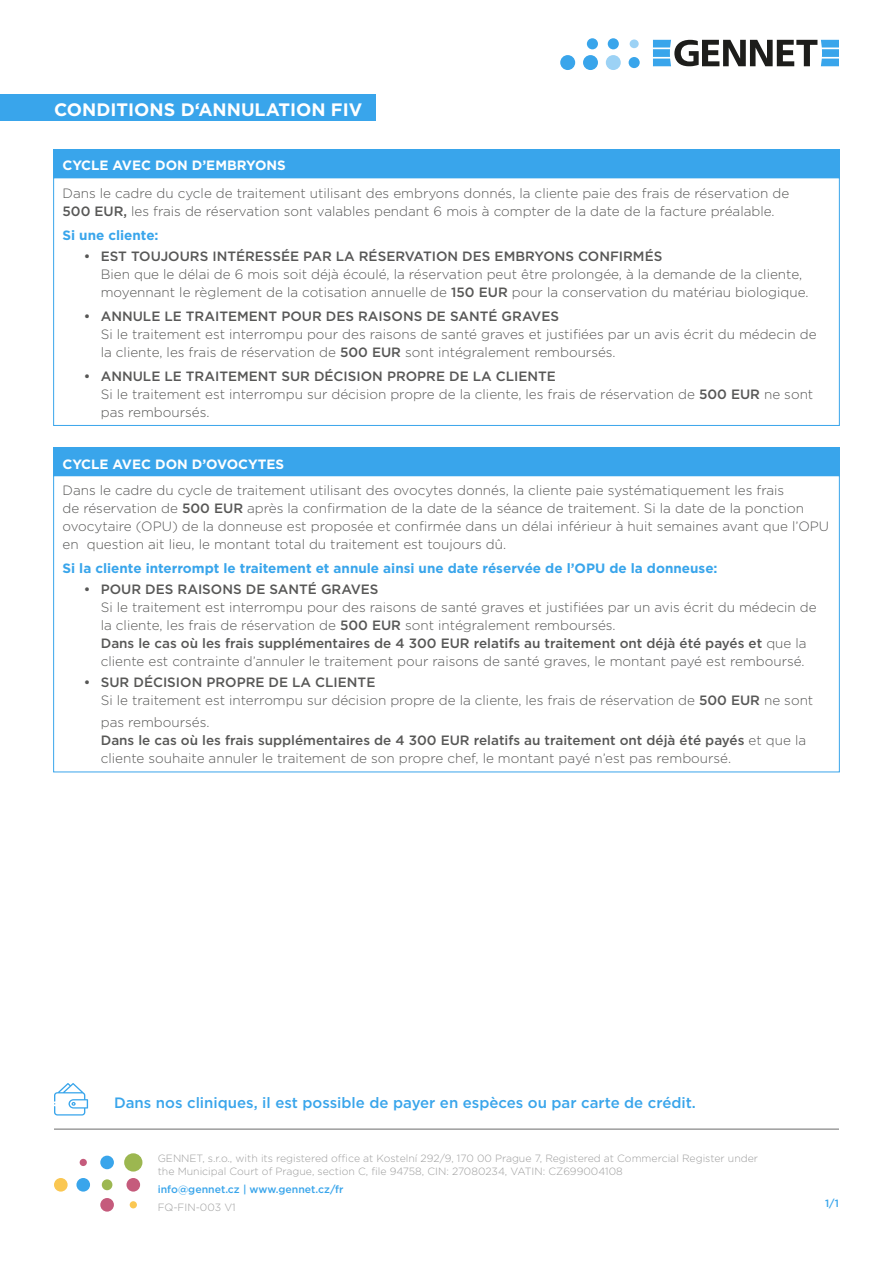
<style>
.page{position:relative;width:893px;height:1263px;background:#fff}
.page>*{position:absolute;margin:0;border:0;box-sizing:border-box;transform-origin:0 0}
.t1{font:700 18px "Gotham";color:#fff}
.t2{font:500 15px "Gotham";color:#39a5eb}
.t3{font:300 13.5px/18px "Gotham";color:#575756}
.t4{font:700 13.5px "Gotham";color:#39a5eb}
.t5{font:700 13.5px "Gotham";color:#fff}
.t6{font:300 10.5px/12.6px "Gotham";color:#9d9d9d}
.t7{font:500 10.5px "Gotham";color:#39a5eb}
.s1{font-weight:500}
</style>
<div class="page">
<div style="left:0;top:94px;width:376px;height:27px;background:#39a5eb"></div>
<div style="left:53px;top:149px;width:787px;height:29px;background:#39a5eb"></div>
<div style="left:53px;top:177px;width:787px;height:249px;border:1px solid #39a5eb"></div>
<div style="left:53px;top:447px;width:787px;height:29px;background:#39a5eb"></div>
<hr style="left:54px;top:1128px;width:785px;height:2px;background:#9d9d9d">
<svg style="left:653px;top:40px;width:186px;height:26px"></svg>
<div style="left:560px;top:55px;width:15px;height:15px;background:#39a5eb;border-radius:50%"></div>
<div style="left:583px;top:55px;width:15px;height:15px;background:#39a5eb;border-radius:50%"></div>
<div style="left:606px;top:55px;width:15px;height:15px;background:#9cd2f5;border-radius:50%"></div>
<div style="left:629px;top:57px;width:11px;height:11px;background:#39a5eb;border-radius:50%"></div>
<div style="left:587px;top:38px;width:11px;height:11px;background:#39a5eb;border-radius:50%"></div>
<div style="left:608px;top:38px;width:11px;height:11px;background:#39a5eb;border-radius:50%"></div>
<div style="left:630px;top:39px;width:9px;height:9px;background:#9cd2f5;border-radius:50%"></div>
<svg style="left:54px;top:1083px;width:34px;height:32px"></svg>
<div style="left:124px;top:1153px;width:18px;height:18px;background:#9cb750;border-radius:50%"></div>
<div style="left:126px;top:1178px;width:14px;height:13px;background:#c55b7c;border-radius:50%"></div>
<div style="left:76px;top:1178px;width:14px;height:13px;background:#39a5eb;border-radius:50%"></div>
<div style="left:54px;top:1178px;width:14px;height:13px;background:#fac752;border-radius:50%"></div>
<div style="left:100px;top:1198px;width:14px;height:13px;background:#c55b7c;border-radius:50%"></div>
<div style="left:100px;top:1155px;width:14px;height:14px;background:#39a5eb;border-radius:50%"></div>
<div style="left:130px;top:1201px;width:7px;height:7px;background:#fac752;border-radius:50%"></div>
<div style="left:80px;top:1159px;width:7px;height:7px;background:#c55b7c;border-radius:50%"></div>
<div style="left:102px;top:1179px;width:10px;height:11px;background:#9cb750;border-radius:50%"></div>
<p class="t1" style="left:54px;top:97px;width:310px">CONDITIONS D‘ANNULATION FIV</p>
<p class="t5" style="left:63px;top:156px;width:225px">CYCLE AVEC DON D’EMBRYONS</p>
<p class="t3" style="left:63px;top:183px;width:728px">Dans le cadre du cycle de traitement utilisant des embryons donnés, la cliente paie des frais de réservation de<br><span class="s1">500 EUR,</span> les frais de réservation sont valables pendant 6 mois à compter de la date de la facture préalable.</p>
<p class="t4" style="left:63px;top:226px;width:98px">Si une cliente:</p>
<p class="t3" style="left:101px;top:246px;width:709px;text-indent:-17px"><span class="s1">• EST TOUJOURS INTÉRESSÉE PAR LA RÉSERVATION DES EMBRYONS CONFIRMÉS<br></span>Bien que le délai de 6 mois soit déjà écoulé, la réservation peut être prolongée, à la demande de la cliente, moyennant le règlement de la cotisation annuelle de <span class="s1">150 EUR</span> pour la conservation du matériau biologique.</p>
<p class="t3" style="left:101px;top:306px;width:717px;text-indent:-17px"><span class="s1">• ANNULE LE TRAITEMENT POUR DES RAISONS DE SANTÉ GRAVES<br></span>Si le traitement est interrompu pour des raisons de santé graves et justifiées par un avis écrit du médecin de la cliente, les frais de réservation de <span class="s1">500 EUR</span> sont intégralement remboursés.</p>
<p class="t3" style="left:101px;top:366px;width:714px;text-indent:-17px"><span class="s1">• ANNULE LE TRAITEMENT SUR DÉCISION PROPRE DE LA CLIENTE<br></span>Si le traitement est interrompu sur décision propre de la cliente, les frais de réservation de <span class="s1">500 EUR</span> ne sont pas remboursés.</p>
<p class="t5" style="left:63px;top:455px;width:223px">CYCLE AVEC DON D’OVOCYTES</p>
<p class="t3" style="left:63px;top:481px;width:768px">Dans le cadre du cycle de traitement utilisant des ovocytes donnés, la cliente paie systématiquement les frais<br>de réservation de <span class="s1">500 EUR</span> après la confirmation de la date de la séance de traitement. Si la date de la ponction ovocytaire (OPU) de la donneuse est proposée et confirmée dans un délai inférieur à huit semaines avant que l’OPU en question ait lieu, le montant total du traitement est toujours dû.</p>
<p class="t4" style="left:63px;top:560px;width:657px">Si la cliente interrompt le traitement et annule ainsi une date réservée de l’OPU de la donneuse:</p>
<p class="t3" style="left:101px;top:580px;width:717px;text-indent:-17px"><span class="s1">• POUR DES RAISONS DE SANTÉ GRAVES<br></span>Si le traitement est interrompu pour des raisons de santé graves et justifiées par un avis écrit du médecin de la cliente, les frais de réservation de <span class="s1">500 EUR</span> sont intégralement remboursés.<br><span class="s1">Dans le cas où les frais supplémentaires de 4 300 EUR relatifs au traitement ont déjà été payés et</span> que la cliente est contrainte d’annuler le traitement pour raisons de santé graves, le montant payé est remboursé.</p>
<p class="t3" style="left:101px;top:673px;width:714px;text-indent:-17px"><span class="s1">• SUR DÉCISION PROPRE DE LA CLIENTE<br></span>Si le traitement est interrompu sur décision propre de la cliente, les frais de réservation de <span class="s1">500 EUR</span> ne sont</p>
<p class="t3" style="left:101px;top:713px;width:707px">pas remboursés.<br><span class="s1">Dans le cas où les frais supplémentaires de 4 300 EUR relatifs au traitement ont déjà été payés</span> et que la cliente souhaite annuler le traitement de son propre chef, le montant payé n’est pas remboursé.</p>
<p class="t2" style="left:114px;top:1092px;width:583px">Dans nos cliniques, il est possible de payer en espèces ou par carte de crédit.</p>
<p class="t6" style="left:158px;top:1152px;width:602px">GENNET, s.r.o., with its registered office at Kostelní 292/9, 170 00 Prague 7, Registered at Commercial Register under the Municipal Court of Prague, section C, file 94758, CIN: 27080234, VATIN: CZ699004108</p>
<p class="t7" style="left:158px;top:1182px;width:187px">info@gennet.cz | www.gennet.cz/fr</p>
<p class="t6" style="left:158px;top:1201px;width:79px">FQ-FIN-003 V1</p>
<p class="t7" style="left:825px;top:1196px;width:15px">1/1</p>
</div>
